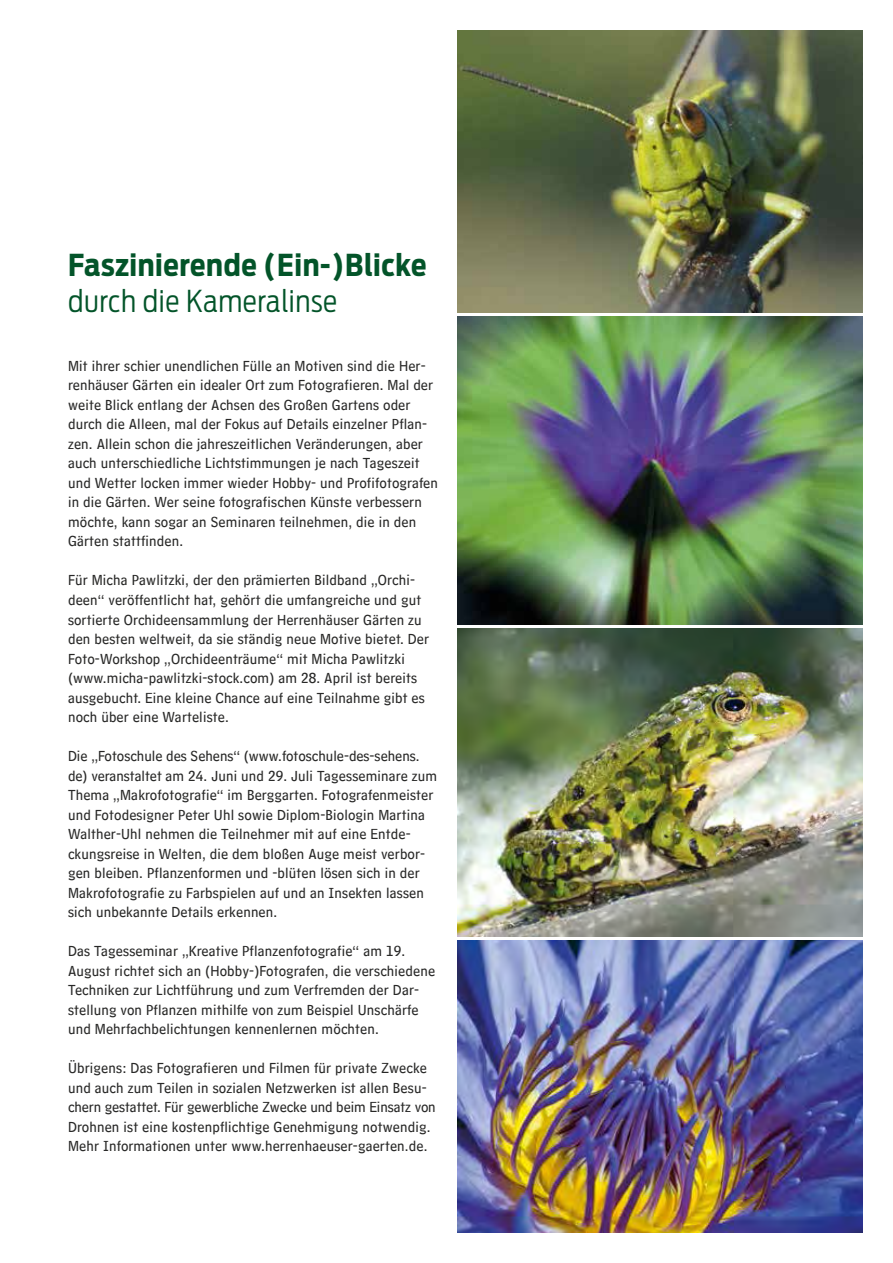
<style>
.page{position:relative;width:893px;height:1263px;background:#fff}
.page>*{position:absolute;margin:0;border:0;box-sizing:border-box;transform-origin:0 0}
.t1{font:700 30px "Antenna Cond";letter-spacing:.02em;color:#035429}
.t2{font:300 30px "Antenna Cond";letter-spacing:.02em;color:#035429}
.t3{font:15px/19.5px "Hannover Millennial Text";letter-spacing:.01em;color:#282827}
</style>
<div class="page">
<img style="left:457px;top:30px;width:406px;height:1203px">
<h1 class="t1" style="left:68px;top:247px;width:360px">Faszinierende (Ein-)Blicke</h1>
<h1 class="t2" style="left:68px;top:283px;width:271px">durch die Kameralinse</h1>
<p class="t3" style="left:68px;top:356px;width:371px">Mit ihrer schier unendlichen Fülle an Motiven sind die Her&shy;renhäuser Gärten ein idealer Ort zum Fotografieren. Mal der weite Blick entlang der Achsen des Großen Gartens oder durch die Alleen, mal der Fokus auf Details einzelner Pflan&shy;zen. Allein schon die jahreszeitlichen Veränderungen, aber auch unterschiedliche Lichtstimmungen je nach Tageszeit und Wetter locken immer wieder Hobby- und Profifotografen in die Gärten. Wer seine fotografischen Künste verbessern möchte, kann sogar an Seminaren teilnehmen, die in den Gärten stattfinden.</p>
<p class="t3" style="left:68px;top:571px;width:363px">Für Micha Pawlitzki, der den prämierten Bildband „Orchi&shy;deen“ veröffentlicht hat, gehört die umfangreiche und gut sortierte Orchideensammlung der Herrenhäuser Gärten zu den besten weltweit, da sie ständig neue Motive bietet. Der Foto-Workshop „Orchideenträume“ mit Micha Pawlitzki (www.micha-pawlitzki-stock.com) am 28. April ist bereits ausgebucht. Eine kleine Chance auf eine Teilnahme gibt es noch über eine Warteliste.</p>
<p class="t3" style="left:68px;top:747px;width:371px">Die „Fotoschule des Sehens“ (www.fotoschule-des-sehens. de) veranstaltet am 24. Juni und 29. Juli Tagesseminare zum Thema „Makrofotografie“ im Berggarten. Fotografenmeister und Fotodesigner Peter Uhl sowie Diplom-Biologin Martina Walther-Uhl nehmen die Teilnehmer mit auf eine Entde&shy;ckungsreise in Welten, die dem bloßen Auge meist verbor&shy;gen bleiben. Pflanzenformen und -blüten lösen sich in der Makrofotografie zu Farbspielen auf und an Insekten lassen sich unbekannte Details erkennen.</p>
<p class="t3" style="left:68px;top:942px;width:369px">Das Tagesseminar „Kreative Pflanzenfotografie“ am 19.<br>August richtet sich an (Hobby-)Fotografen, die verschiedene Techniken zur Lichtführung und zum Verfremden der Dar&shy;stellung von Pflanzen mithilfe von zum Beispiel Unschärfe und Mehrfachbelichtungen kennenlernen möchten.</p>
<p class="t3" style="left:68px;top:1059px;width:369px">Übrigens: Das Fotografieren und Filmen für private Zwecke und auch zum Teilen in sozialen Netzwerken ist allen Besu&shy;chern gestattet. Für gewerbliche Zwecke und beim Einsatz von Drohnen ist eine kostenpflichtige Genehmigung notwendig.<br>Mehr Informationen unter www.herrenhaeuser-gaerten.de.</p>
</div>
